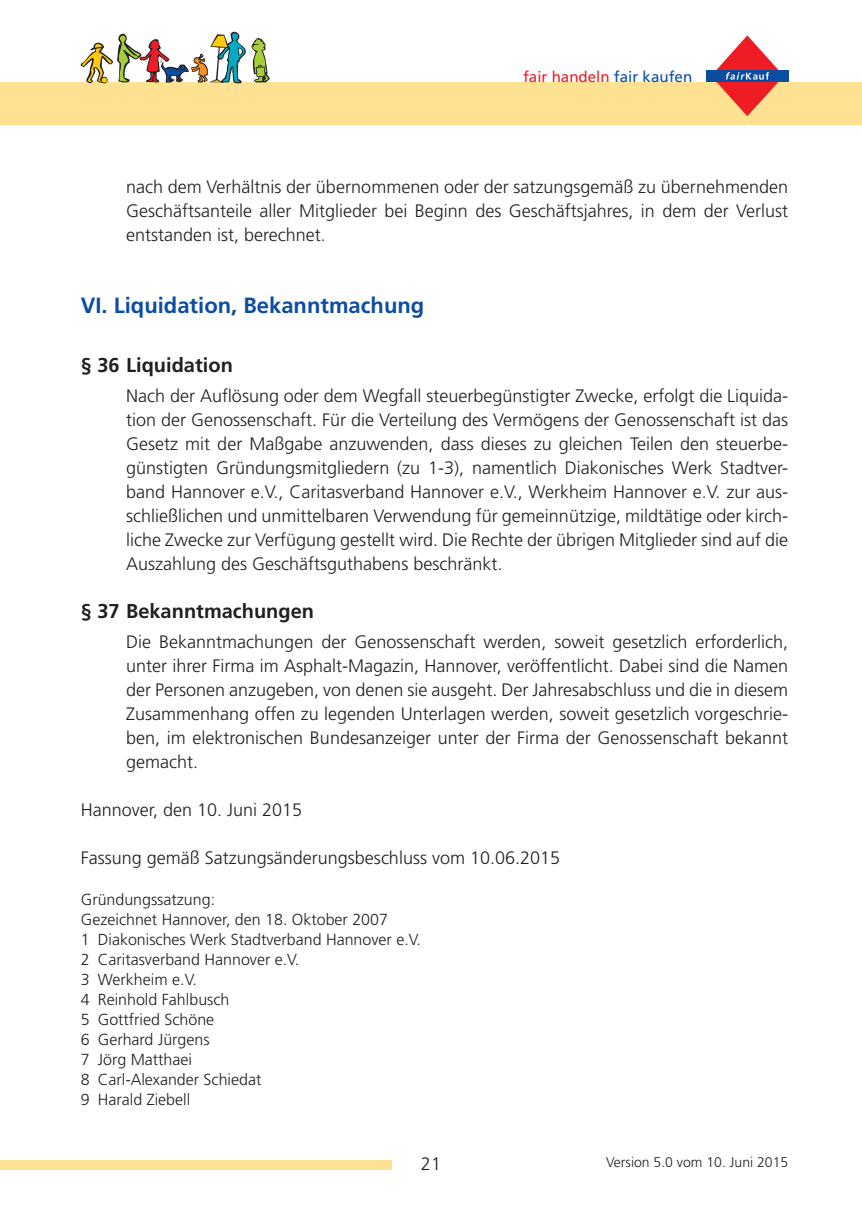
<style>
.page{position:relative;width:862px;height:1214px;background:#fff}
.page>*{position:absolute;margin:0;border:0;box-sizing:border-box;transform-origin:0 0}
.t1{font:700 22px "Frutiger";color:#0d4da1}
.t2{font:700 20px "Frutiger";color:#231f20}
.t3{font:300 18px/24px "Frutiger";color:#231f20;text-align:justify}
.t4{font:300 16px/20px "Frutiger";color:#231f20}
.t5{font:15.2px "Frutiger";color:#ee1d23}
.t6{font:300 14px "Frutiger";color:#231f20}
.s1{color:#0d4da1}
</style>
<div class="page">
<div style="left:0;top:82px;width:862px;height:43px;background:#ffe192"></div>
<div style="left:706px;top:70px;width:82px;height:12px;background:#0d4da1"></div>
<svg style="left:716px;top:35px;width:63px;height:81px"></svg>
<svg style="left:81px;top:32px;width:189px;height:51px"></svg>
<div style="left:0;top:1159px;width:391px;height:10px;background:#ffe192"></div>
<p class="t5" style="left:523px;top:71px;width:171px">fair handeln <span class="s1">fair kaufen</span></p>
<p class="t3" style="left:126px;top:176px;width:663px">nach dem Verhältnis der übernommenen oder der satzungsgemäß zu übernehmenden Geschäftsanteile aller Mitglieder bei Beginn des Geschäftsjahres, in dem der Verlust entstanden ist, berechnet.</p>
<p class="t1" style="left:81px;top:296px;width:345px">VI. Liquidation, Bekanntmachung</p>
<p class="t2" style="left:81px;top:357px;width:154px">§ 36 Liquidation</p>
<p class="t3" style="left:126px;top:385px;width:663px">Nach der Auflösung oder dem Wegfall steuerbegünstigter Zwecke, erfolgt die Liquida&shy;tion der Genossenschaft. Für die Verteilung des Vermögens der Genossenschaft ist das Gesetz mit der Maßgabe anzuwenden, dass dieses zu gleichen Teilen den steuerbe&shy;günstigten Gründungsmitgliedern (zu 1-3), namentlich Diakonisches Werk Stadtver&shy;band Hannover e.V., Caritasverband Hannover e.V., Werkheim Hannover e.V. zur aus&shy;schließlichen und unmittelbaren Verwendung für gemeinnützige, mildtätige oder kirch&shy;liche Zwecke zur Verfügung gestellt wird. Die Rechte der übrigen Mitglieder sind auf die Auszahlung des Geschäftsguthabens beschränkt.</p>
<p class="t2" style="left:81px;top:603px;width:235px">§ 37 Bekanntmachungen</p>
<p class="t3" style="left:126px;top:631px;width:663px">Die Bekanntmachungen der Genossenschaft werden, soweit gesetzlich erforderlich, unter ihrer Firma im Asphalt-Magazin, Hannover, veröffentlicht. Dabei sind die Namen der Personen anzugeben, von denen sie ausgeht. Der Jahresabschluss und die in diesem Zusammenhang offen zu legenden Unterlagen werden, soweit gesetzlich vorgeschrie&shy;ben, im elektronischen Bundesanzeiger unter der Firma der Genossenschaft bekannt gemacht.</p>
<p class="t3" style="left:81px;top:799px;width:223px">Hannover, den 10. Juni 2015</p>
<p class="t3" style="left:81px;top:847px;width:481px">Fassung gemäß Satzungsänderungsbeschluss vom 10.06.2015</p>
<p class="t4" style="left:81px;top:890px;width:342px">Gründungssatzung:<br>Gezeichnet Hannover, den 18. Oktober 2007<br>1 Diakonisches Werk Stadtverband Hannover e.V.<br>2 Caritasverband Hannover e.V.<br>3 Werkheim e.V.<br>4 Reinhold Fahlbusch<br>5 Gottfried Schöne<br>6 Gerhard Jürgens<br>7 Jörg Matthaei<br>8 Carl-Alexander Schiedat<br>9 Harald Ziebell</p>
<p class="t3" style="left:421px;top:1152px;width:22px">21</p>
<p class="t6" style="left:606px;top:1156px;width:184px">Version 5.0 vom 10. Juni 2015</p>
</div>
